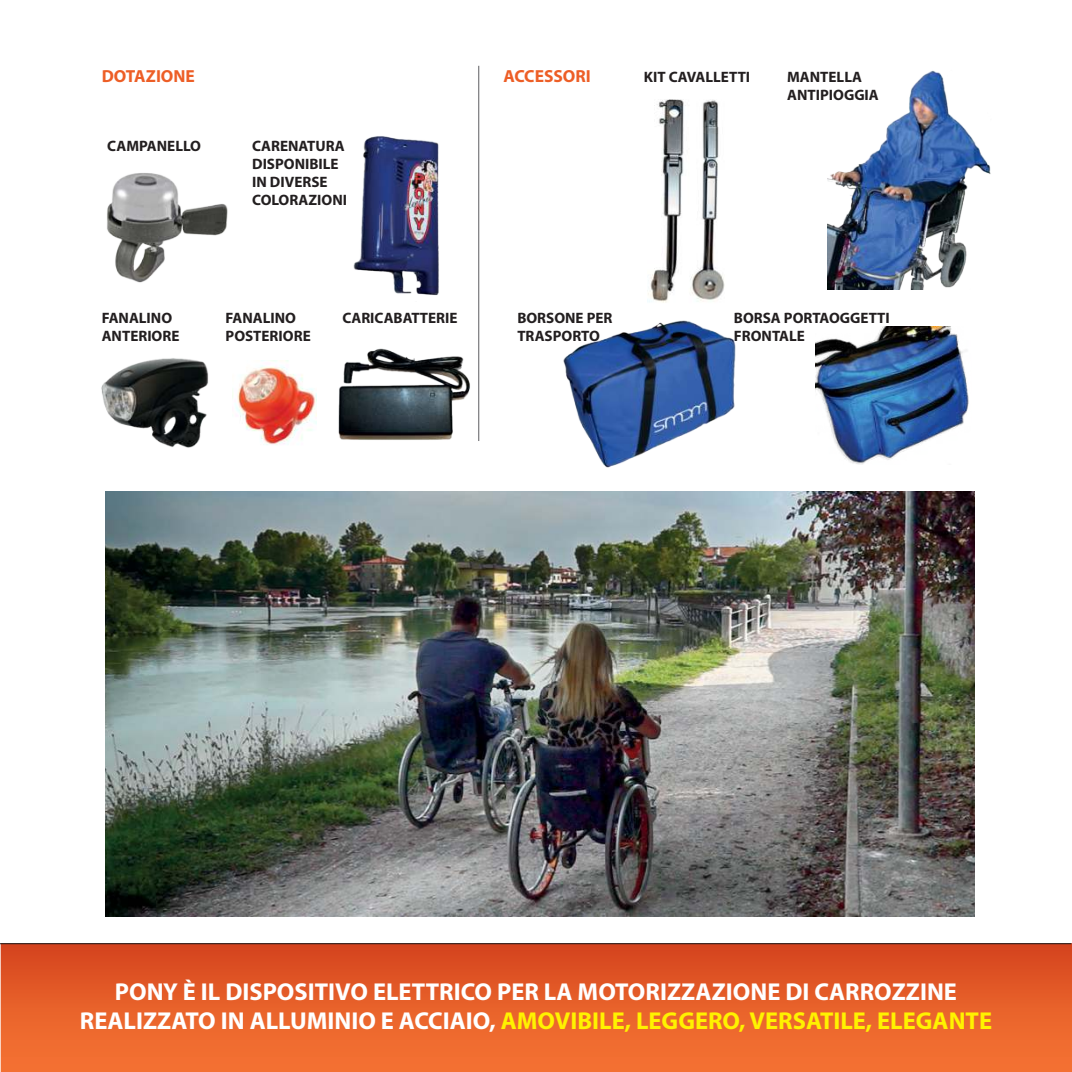
<style>
.page{position:relative;width:1072px;height:1072px;background:#fff}
.page>*{position:absolute;margin:0;border:0;box-sizing:border-box;transform-origin:0 0}
.t1{font:700 24.5px/29.4px "Myriad Pro";color:#fff;text-align:center}
.t2{font:700 17.5px "Myriad Pro";color:#ed5e26}
.t3{font:700 15.05px/18px "Myriad Pro";color:#231f20}
.s1{color:#fff200}
</style>
<div class="page">
<img style="left:1px;top:944px;width:1070px;height:127px">
<img style="left:232px;top:360px;width:85px;height:85px">
<img style="left:815px;top:327px;width:154px;height:137px">
<img style="left:827px;top:70px;width:164px;height:219px">
<img style="left:338px;top:348px;width:132px;height:92px">
<img style="left:563px;top:320px;width:173px;height:148px">
<img style="left:101px;top:358px;width:108px;height:90px">
<img style="left:107px;top:173px;width:121px;height:110px">
<img style="left:353px;top:136px;width:86px;height:160px">
<img style="left:647px;top:99px;width:78px;height:204px">
<hr style="left:478px;top:66px;width:1px;height:375px;background:#5c5d60">
<hr style="left:0;top:943px;width:1071px;height:1px;background:#231f20">
<img style="left:106px;top:491px;width:869px;height:426px">
<p class="t2" style="left:102px;top:67px;width:95px">DOTAZIONE</p>
<p class="t2" style="left:503px;top:67px;width:89px">ACCESSORI</p>
<p class="t3" style="left:107px;top:137px;width:95px">CAMPANELLO</p>
<p class="t3" style="left:252px;top:137px;width:96px">CARENATURA<br>DISPONIBILE<br>IN DIVERSE<br>COLORAZIONI</p>
<p class="t3" style="left:644px;top:68px;width:108px">KIT CAVALLETTI</p>
<p class="t3" style="left:787px;top:68px;width:93px">MANTELLA<br>ANTIPIOGGIA</p>
<p class="t3" style="left:102px;top:309px;width:79px">FANALINO<br>ANTERIORE</p>
<p class="t3" style="left:225px;top:309px;width:87px">FANALINO<br>POSTERIORE</p>
<p class="t3" style="left:342px;top:309px;width:117px">CARICABATTERIE</p>
<p class="t3" style="left:734px;top:309px;width:157px">BORSA PORTAOGGETTI<br>FRONTALE</p>
<p class="t3" style="left:517px;top:309px;width:97px">BORSONE PER<br>TRASPORTO</p>
<h1 class="t1" style="left:80px;top:977px;width:913px">PONY È IL DISPOSITIVO ELETTRICO PER LA MOTORIZZAZIONE DI CARROZZINE<br>REALIZZATO IN ALLUMINIO E ACCIAIO, <span class="s1">AMOVIBILE, LEGGERO, VERSATILE, ELEGANTE</span></h1>
</div>
